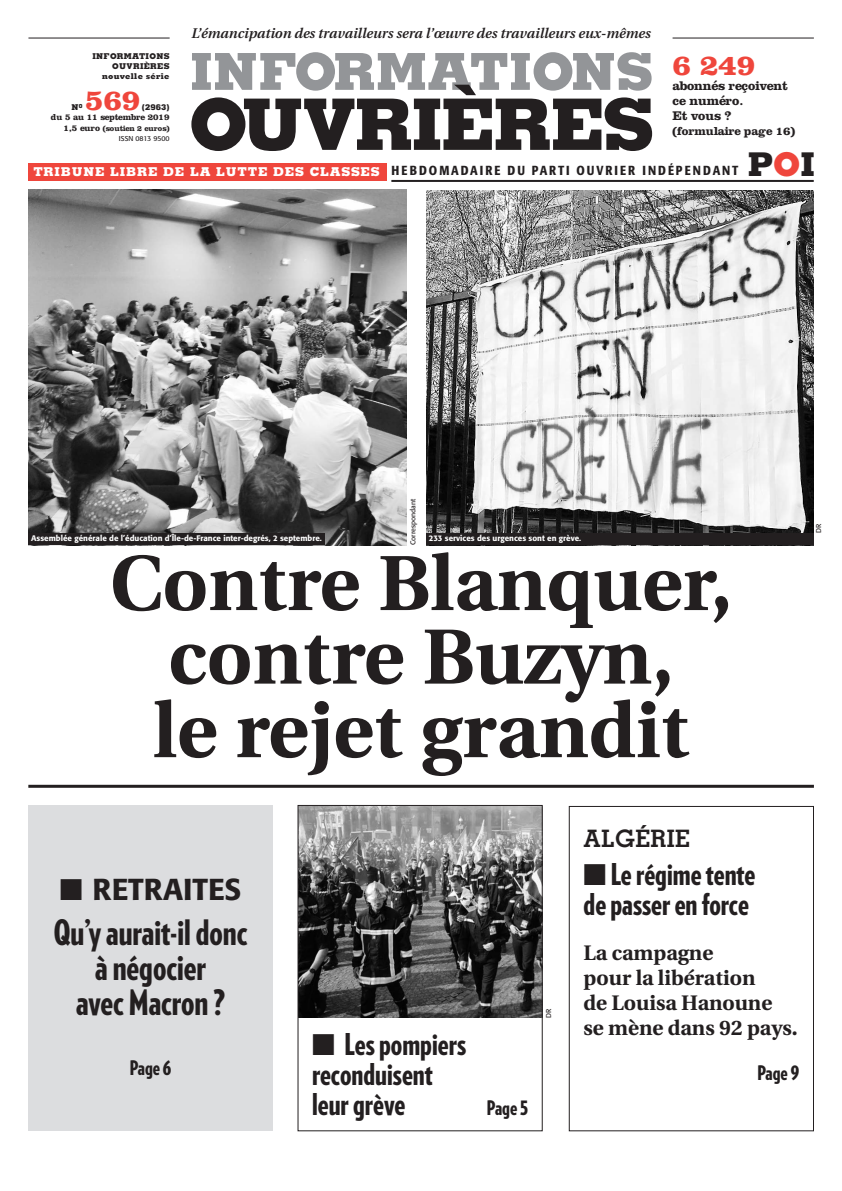
<style>
.page{position:relative;width:842px;height:1191px;background:#fff}
.page>*{position:absolute;margin:0;border:0;box-sizing:border-box;transform-origin:0 0}
.t1{font:700 78px/73.5px "Utopia";color:#231f20;text-align:center}
.t2{font:800 71px "Memphis";letter-spacing:-.035em;color:#231f20}
.t3{font:800 51px "Memphis";color:#939598}
.t4{font:900 35px/35px "Guggenheim Compressed";color:#231f20;text-align:center}
.t5{font:800 32.7px "Memphis";color:#231f20}
.t6{font:900 30px/30px "Guggenheim Compressed";color:#231f20}
.t7{font:500 30px "Formata";color:#231f20}
.t8{font:700 30px "Clarendon";color:#ef463c}
.t9{font:700 24px "Memphis";letter-spacing:.015em;color:#231f20}
.t10{font:700 21px/25px "Utopia";color:#231f20}
.t11{font:900 20px "Guggenheim Compressed";color:#231f20}
.t12{font:italic 600 14px "Utopia";color:#231f20}
.t13{font:500 condensed 13px "Formata";letter-spacing:.155em;color:#231f20}
.t14{font:700 13px/15px "Clarendon";color:#231f20}
.t15{font:700 12px "Clarendon";color:#231f20}
.t16{font:700 9px "Clarendon";color:#231f20}
.t17{font:500 8px "Formata";color:#fff}
.t18{font:800 8px/10px "Memphis";letter-spacing:.035em;color:#231f20;text-align:right}
.t19{font:700 8px "Clarendon";letter-spacing:-.03em;color:#231f20}
.t20{font:7px "Formata";color:#231f20}
.s1{font-size:9px}
.s2{font-family:"Memphis";font-weight:800;font-stretch:normal;font-size:12.2px;color:#fff}
.s3{color:#ef463c}
</style>
<div class="page">
<hr style="left:28px;top:38px;width:142px;height:1px;background:#231f20">
<hr style="left:672px;top:38px;width:142px;height:1px;background:#231f20">
<div style="left:28px;top:163px;width:359px;height:18px;background:#ef463c"></div>
<hr style="left:391px;top:180px;width:423px;height:2px;background:#231f20">
<div style="left:28px;top:805px;width:245px;height:326px;background:#dcdddf"></div>
<div style="left:569px;top:806px;width:245px;height:325px;border:1px solid #231f20"></div>
<img style="left:300px;top:807px;width:240px;height:210px">
<div style="left:298px;top:805px;width:244px;height:326px;border:1px solid #231f20"></div>
<img style="left:426px;top:190px;width:388px;height:343px">
<img style="left:28px;top:189px;width:379px;height:356px">
<div style="left:28px;top:533px;width:297px;height:12px;background:#231f20"></div>
<hr style="left:28px;top:784px;width:786px;height:3px;background:#231f20">
<div style="left:426px;top:533px;width:388px;height:12px;background:#231f20"></div>
<h3 class="t12" style="left:192px;top:28px;width:461px">L’émancipation des travailleurs sera l’œuvre des travailleurs eux-mêmes</h3>
<h3 class="t3" style="left:190px;top:53px;width:464px">INFORMATIONS</h3>
<p class="t18" style="left:92px;top:52px;width:79px">INFORMATIONS<br>OUVRIÈRES nouvelle série</p>
<h3 class="t8" style="left:672px;top:47px;width:84px">6 249</h3>
<h3 class="t14" style="left:672px;top:78px;width:117px">abonnés reçoivent ce numéro.<br>Et vous ?</h3>
<h3 class="t15" style="left:672px;top:124px;width:124px">(formulaire page 16)</h3>
<h2 class="t2" style="left:189px;top:99px;width:467px">OUVRIÈRES</h2>
<h3 class="t8" style="left:85px;top:82px;width:56px">569</h3>
<p class="t18" style="left:142px;top:103px;width:29px">(2963)</p>
<p class="t16" style="left:51px;top:112px;width:120px">du 5 au 11 septembre 2019</p>
<p class="t19" style="left:64px;top:123px;width:107px"><span class="s1">1,5 euro</span> (soutien 2 euros)</p>
<p class="t20" style="left:119px;top:136px;width:52px">ISSN 0813 9500</p>
<h3 class="t13" style="left:33px;top:166px;width:707px"><span class="s2">TRIBUNE LIBRE DE LA LUTTE DES CLASSES</span> HEBDOMADAIRE DU PARTI OUVRIER INDÉPENDANT</h3>
<p class="t18" style="left:72px;top:103px;width:12px">N<sup>0</sup></p>
<h3 class="t5" style="left:748px;top:152px;width:69px">P<span class="s3">O</span>I</h3>
<p class="t17" style="left:31px;top:535px;width:292px">Assemblée générale de l’éducation d’Île-de-France inter-degrés, 2 septembre.</p>
<p class="t20" style="left:410px;top:545px;width:48px;rotate:-90deg">Correspondant</p>
<p class="t17" style="left:429px;top:535px;width:154px">233 services des urgences sont en grève.</p>
<h1 class="t1" style="left:110px;top:553px;width:624px">Contre Blanquer, contre Buzyn,<br>le rejet grandit</h1>
<p class="t20" style="left:816px;top:533px;width:11px;rotate:-90deg">DR</p>
<h3 class="t7" style="left:60px;top:877px;width:183px">■ RETRAITES</h3>
<h3 class="t4" style="left:54px;top:915px;width:195px">Qu’y aurait-il donc à négocier<br>avec Macron ?</h3>
<h3 class="t11" style="left:130px;top:1056px;width:43px">Page 6</h3>
<h3 class="t6" style="left:312px;top:1030px;width:156px">■ Les pompiers reconduisent leur grève</h3>
<p class="t20" style="left:546px;top:1018px;width:11px;rotate:-90deg">DR</p>
<h3 class="t11" style="left:487px;top:1096px;width:43px">Page 5</h3>
<h3 class="t9" style="left:584px;top:830px;width:108px">ALGÉRIE</h3>
<h3 class="t6" style="left:584px;top:860px;width:173px">■Le régime tente de passer en force</h3>
<h3 class="t10" style="left:584px;top:942px;width:216px">La campagne<br>pour la libération<br>de Louisa Hanoune se mène dans 92 pays.</h3>
<h3 class="t11" style="left:757px;top:1061px;width:43px">Page 9</h3>
</div>
